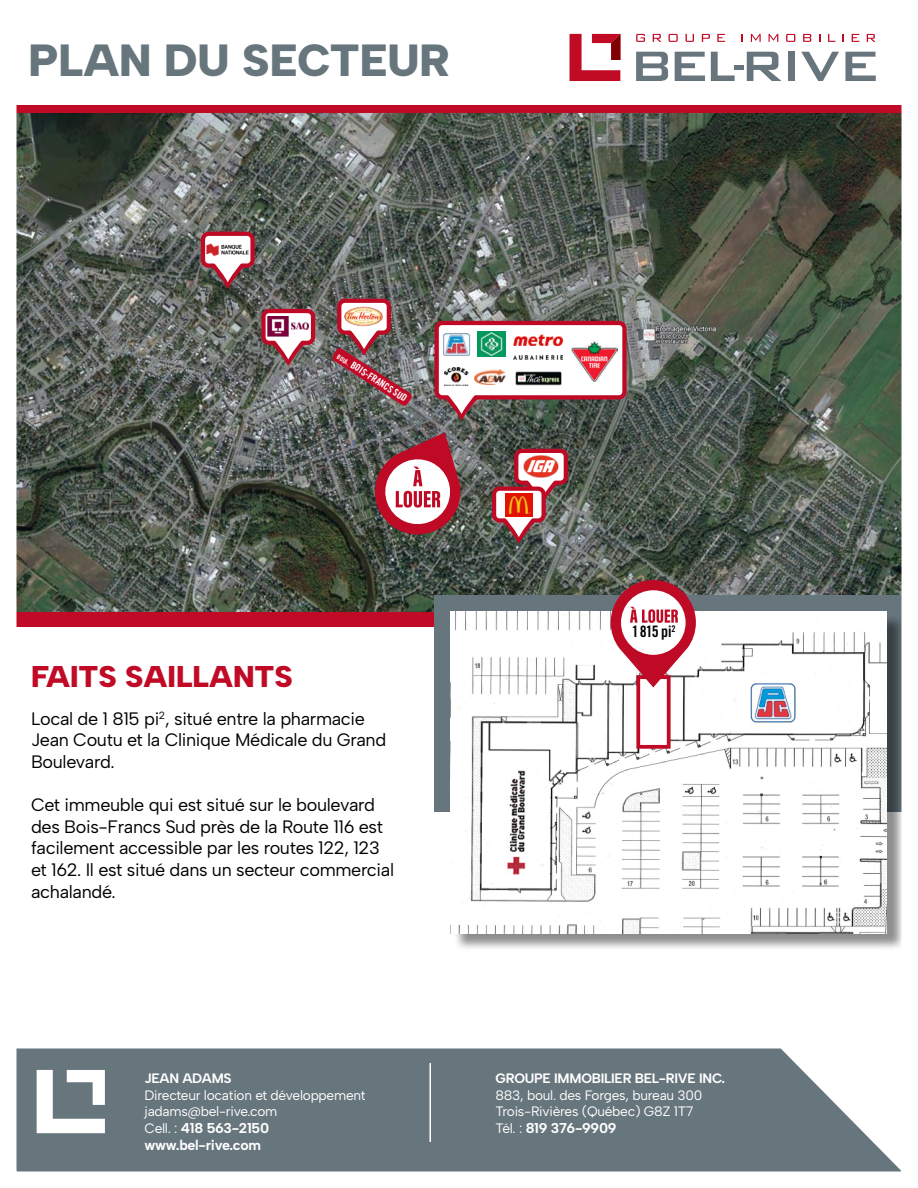
<style>
.page{position:relative;width:918px;height:1188px;background:#fff}
.page>*{position:absolute;margin:0;border:0;box-sizing:border-box;transform-origin:0 0}
.t1{font:900 45px "Albert Sans";color:#67757d}
.t2{font:900 30px "Albert Sans";color:#c00a26}
.t3{font:18px/21.6px "Albert Sans";letter-spacing:-.02em;color:#000}
.t4{font:15.75px "Trade Gothic LT Std Bd Cn 20";color:#000}
.t5{font:700 14.25px "Albert Sans";letter-spacing:-.02em;color:#fff}
.t6{font:13.65px "Albert Sans";letter-spacing:-.02em;color:#fff}
.t7{font:700 13.65px "Albert Sans";letter-spacing:-.02em;color:#fff}
.t8{font:9.9px "Trade Gothic LT Std Bd Cn 20";color:#fff}
.s1{font-size:6.6px}
.s2{font-weight:400;font-size:13.65px}
</style>
<div class="page">
<div style="left:0;top:105px;width:918px;height:9px;background:#c00a26"></div>
<div style="left:0;top:611px;width:918px;height:16px;background:#c00a26"></div>
<svg style="left:570px;top:34px;width:50px;height:47px"></svg>
<svg style="left:636px;top:34px;width:9px;height:8px"></svg>
<svg style="left:653px;top:34px;width:9px;height:8px"></svg>
<svg style="left:669px;top:34px;width:9px;height:8px"></svg>
<svg style="left:686px;top:34px;width:8px;height:8px"></svg>
<svg style="left:702px;top:34px;width:8px;height:8px"></svg>
<svg style="left:717px;top:34px;width:8px;height:8px"></svg>
<svg style="left:751px;top:34px;width:10px;height:8px"></svg>
<svg style="left:769px;top:34px;width:9px;height:8px"></svg>
<svg style="left:786px;top:34px;width:9px;height:8px"></svg>
<svg style="left:803px;top:34px;width:8px;height:8px"></svg>
<svg style="left:828px;top:34px;width:7px;height:8px"></svg>
<svg style="left:852px;top:34px;width:7px;height:8px"></svg>
<svg style="left:867px;top:34px;width:9px;height:8px"></svg>
<svg style="left:636px;top:52px;width:32px;height:29px"></svg>
<svg style="left:675px;top:52px;width:30px;height:29px"></svg>
<svg style="left:711px;top:52px;width:71px;height:29px"></svg>
<div style="left:788px;top:52px;width:7px;height:29px;background:#68757d"></div>
<svg style="left:801px;top:52px;width:38px;height:29px"></svg>
<svg style="left:845px;top:52px;width:31px;height:29px"></svg>
<svg style="left:17px;top:1048px;width:884px;height:123px;background:#727f86"></svg>
<svg style="left:37px;top:1070px;width:68px;height:63px"></svg>
<hr style="left:429px;top:1063px;width:2px;height:79px;background:#fff">
<img style="left:17px;top:114px;width:884px;height:497px">
<svg style="left:435px;top:596px;width:483px;height:216px;fill:#67757d"></svg>
<div style="left:453px;top:614px;width:453px;height:338px;background:#000;opacity:.45"></div>
<img style="left:451px;top:611px;width:436px;height:322px">
<svg style="left:369px;top:432px;width:92px;height:108px"></svg>
<img style="left:332px;top:299px;width:80px;height:107px">
<svg style="left:201px;top:232px;width:54px;height:57px"></svg>
<img style="left:207px;top:242px;width:42px;height:14px">
<svg style="left:261px;top:309px;width:54px;height:57px"></svg>
<img style="left:268px;top:316px;width:21px;height:21px">
<img style="left:291px;top:322px;width:18px;height:7px">
<img style="left:492px;top:449px;width:76px;height:95px">
<img style="left:505px;top:494px;width:28px;height:22px">
<div style="left:638px;top:677px;width:31px;height:70px;background:#fff"></div>
<div style="left:636px;top:675px;width:35px;height:74px;border:4px solid #c00a26"></div>
<svg style="left:611px;top:580px;width:85px;height:107px"></svg>
<svg style="left:435px;top:321px;width:192px;height:100px"></svg>
<img style="left:443px;top:332px;width:27px;height:24px">
<img style="left:511px;top:334px;width:53px;height:12px">
<img style="left:514px;top:355px;width:49px;height:5px">
<img style="left:445px;top:368px;width:23px;height:18px">
<img style="left:474px;top:369px;width:31px;height:15px">
<img style="left:515px;top:372px;width:47px;height:14px">
<img style="left:571px;top:340px;width:46px;height:42px">
<svg style="left:747px;top:680px;width:52px;height:44px"></svg>
<img style="left:749px;top:682px;width:48px;height:41px">
<img style="left:502px;top:765px;width:32px;height:115px">
<p class="t1" style="left:29px;top:33px;width:423px">PLAN DU SECTEUR</p>
<p class="t8" style="left:341px;top:350px;width:83px;rotate:33deg"><span class="s1">BOUL.</span> BOIS-FRANCS SUD</p>
<p class="t2" style="left:31px;top:658px;width:263px">FAITS SAILLANTS</p>
<p class="t3" style="left:31px;top:708px;width:357px">Local de 1 815 pi<sup>2</sup>, situé entre la pharmacie<br>Jean Coutu et la Clinique Médicale du Grand<br>Boulevard.</p>
<p class="t3" style="left:31px;top:794px;width:365px">Cet immeuble qui est situé sur le boulevard des Bois-Francs Sud près de la Route 116 est facilement accessible par les routes 122, 123 et 162. Il est situé dans un secteur commercial achalandé.</p>
<p class="t7" style="left:145px;top:1070px;width:89px">JEAN ADAMS</p>
<p class="t6" style="left:145px;top:1086px;width:223px">Directeur location et développement</p>
<p class="t6" style="left:145px;top:1103px;width:134px">jadams@bel-rive.com</p>
<p class="t5" style="left:145px;top:1119px;width:126px"><span class="s2">Cell. :</span> 418 563-2150</p>
<p class="t5" style="left:145px;top:1136px;width:118px">www.bel-rive.com</p>
<p class="t4" style="left:632px;top:622px;width:45px">1 815 pi<sup>2</sup></p>
<p class="t7" style="left:496px;top:1070px;width:231px">GROUPE IMMOBILIER BEL-RIVE INC.</p>
<p class="t6" style="left:496px;top:1086px;width:208px">883, boul. des Forges, bureau 300</p>
<p class="t6" style="left:496px;top:1103px;width:199px">Trois-Rivières (Québec) G8Z 1T7</p>
<p class="t5" style="left:496px;top:1119px;width:123px"><span class="s2">Tél. :</span> 819 376-9909</p>
</div>
